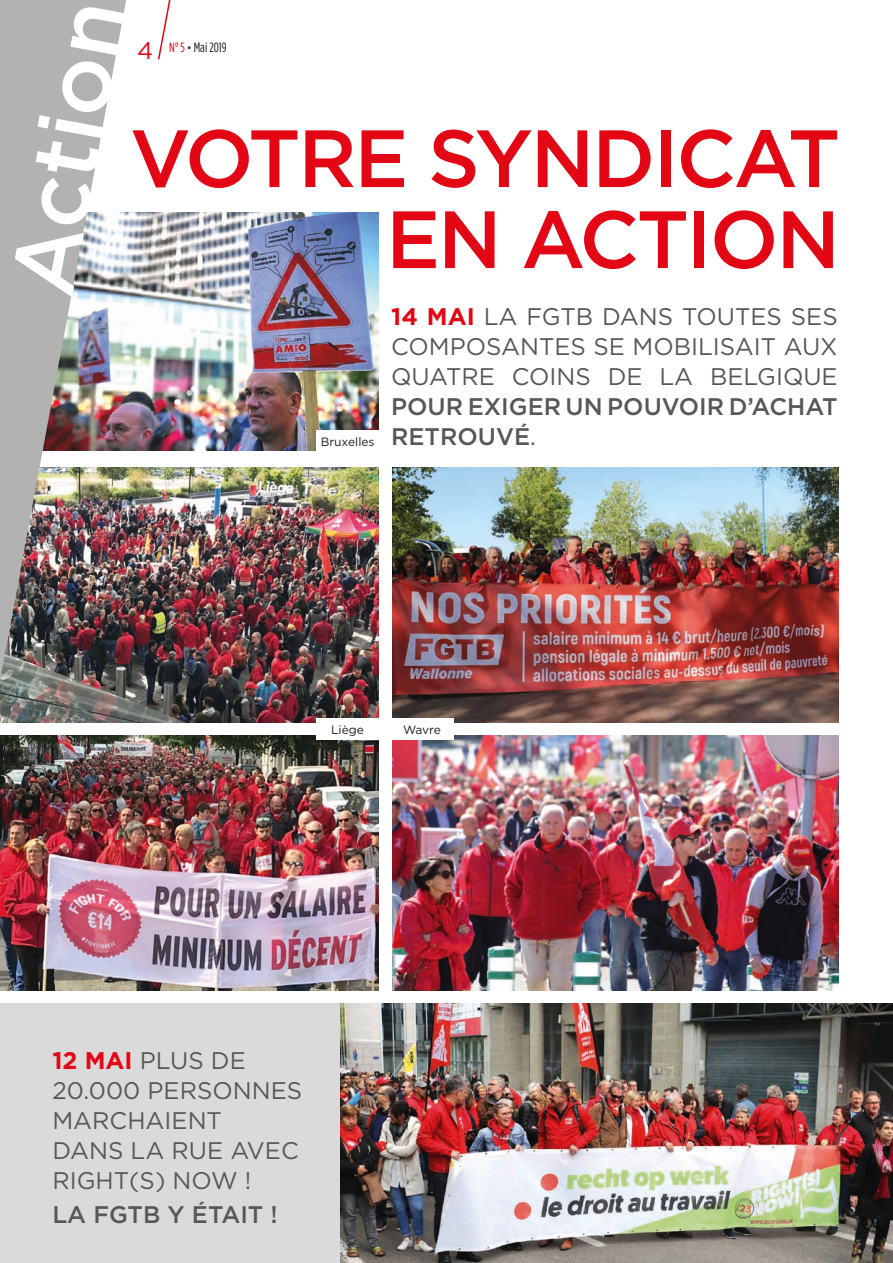
<style>
.page{position:relative;width:893px;height:1263px;background:#fff}
.page>*{position:absolute;margin:0;border:0;box-sizing:border-box;transform-origin:0 0}
.t1{font:500 90px "Gotham";color:#fff}
.t2{font:500 81px/81px "Gotham";letter-spacing:-.03em;color:#e30614;text-align:right}
.t3{font:24px/30px "Gotham";color:#575756;text-align:justify}
.t4{font:500 24px/30px "Gotham";color:#575756}
.t5{font:13.5px "Gotham Condensed";color:#1d1d1b}
.t6{font:12px "Gotham";color:#1d1d1b}
.s1{font-family:"Gotham";font-size:24px;color:#e30614}
.s2{color:#e30614}
.s3{font-size:12.15px}
.s4{font-weight:700;color:#e30614}
.s5{font-weight:400}
</style>
<div class="page">
<div style="left:0;top:1003px;width:892px;height:260px;background:#dadada"></div>
<img style="left:130px;top:213px;width:248px;height:238px">
<img style="left:130px;top:468px;width:248px;height:255px">
<img style="left:392px;top:736px;width:447px;height:255px">
<img style="left:0;top:736px;width:378px;height:255px">
<img style="left:392px;top:468px;width:447px;height:255px">
<img style="left:340px;top:1003px;width:553px;height:260px">
<div style="left:316px;top:719px;width:63px;height:21px;background:#fff"></div>
<div style="left:390px;top:719px;width:64px;height:21px;background:#fff"></div>
<div style="left:316px;top:431px;width:63px;height:21px;background:#fff"></div>
<img style="left:0;top:0;width:130px;height:796px">
<svg style="left:158px;top:0;width:13px;height:60px"></svg>
<h1 class="t1" style="left:-16px;top:284px;width:299px;rotate:-80deg">Action</h1>
<p class="t5" style="left:137px;top:40px;width:91px"><span class="s1">4</span> <span class="s2">N° 5</span> <span class="s3">•</span> Mai 2019</p>
<h2 class="t2" style="left:130px;top:117px;width:712px">VOTRE SYNDICAT<br>EN ACTION</h2>
<p class="t3" style="left:391px;top:301px;width:448px"><span class="s4">14 MAI</span> LA FGTB DANS TOUTES SES COMPOSANTES SE MOBILISAIT AUX QUATRE COINS DE LA BELGIQUE</p>
<p class="t4" style="left:391px;top:392px;width:448px">POUR EXIGER UN POUVOIR D’ACHAT<br>RETROUVÉ<span class="s5">.</span></p>
<p class="t6" style="left:321px;top:434px;width:55px">Bruxelles</p>
<p class="t6" style="left:331px;top:722px;width:34px">Liège</p>
<p class="t6" style="left:403px;top:722px;width:39px">Wavre</p>
<p class="t3" style="left:52px;top:1044px;width:251px;text-align:left"><span class="s4">12 MAI</span> PLUS DE<br>20.000 PERSONNES<br>MARCHAIENT<br>DANS LA RUE AVEC<br>RIGHT(S) NOW !</p>
<p class="t4" style="left:52px;top:1199px;width:227px">LA FGTB Y ÉTAIT !</p>
</div>
